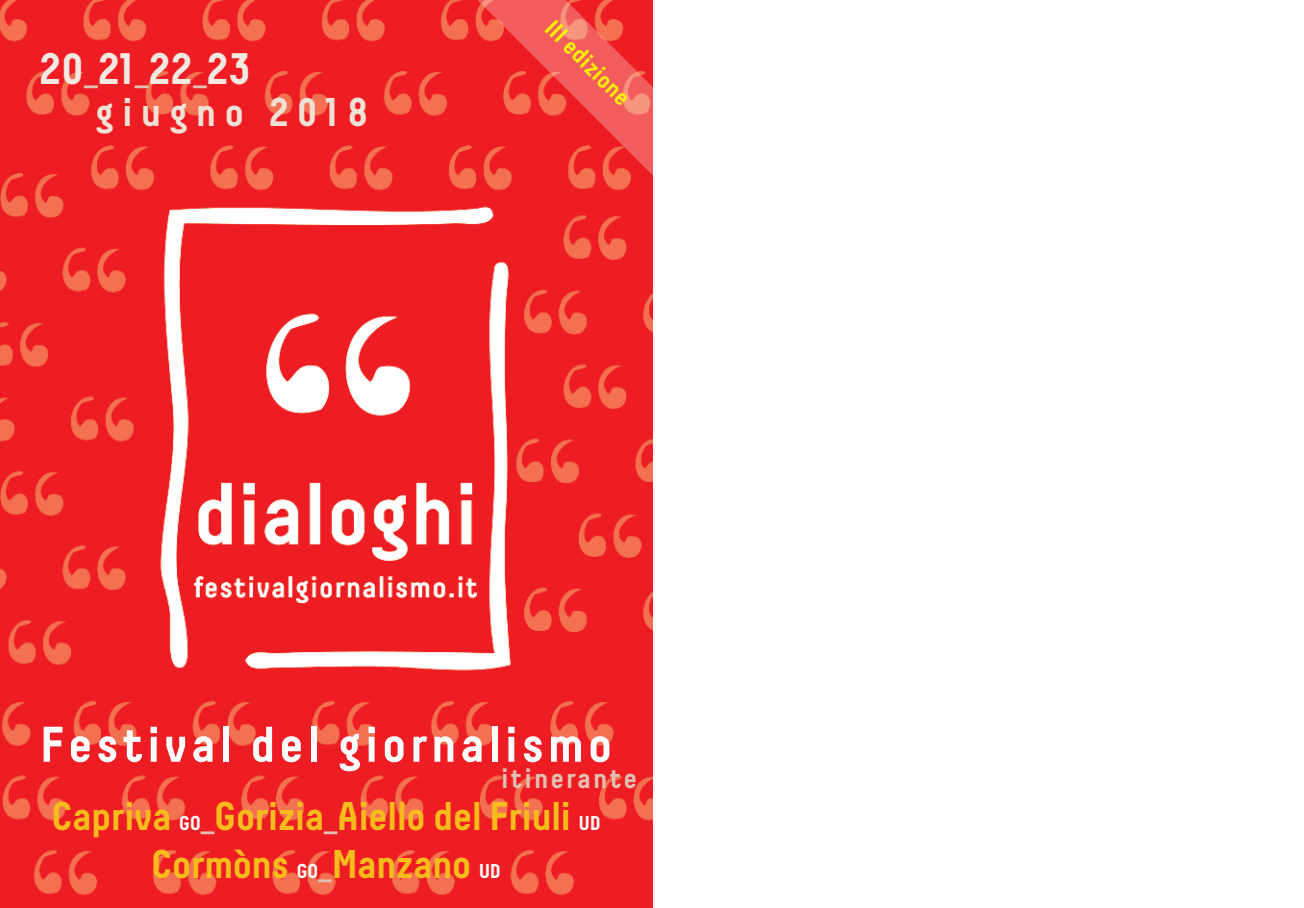
<style>
.page{position:relative;width:1304px;height:908px;background:#fff}
.page>*{position:absolute;margin:0;border:0;box-sizing:border-box;transform-origin:0 0}
.t1{font:700 50px "Decima W01";letter-spacing:.07em;color:#fff}
.t2{font:700 44px "Decima W01";color:#f4e9e2}
.t3{font:700 40px/48px "Decima W01";letter-spacing:-.02em;color:#f6bc1b;text-align:center}
.t4{font:700 40px "Decima W01";letter-spacing:.2em;color:#efe1d5}
.t5{font:700 28px "Decima W01";letter-spacing:.07em;color:#e2c0b3}
.t6{font:700 24px "Decima W01";color:#fff101}
.s1{font-size:28px;color:#e2c0b3}
.s2{font-size:20px;color:#fff}
</style>
<div class="page">
<img style="left:0;top:0;width:652px;height:907px">
<svg style="left:474px;top:0;width:178px;height:176px;background:#f03e3e"></svg>
<p class="t2" style="left:39px;top:42px;width:212px">20<span class="s1">_</span>21<span class="s1">_</span>22<span class="s1">_</span>23</p>
<p class="t4" style="left:95px;top:88px;width:275px">giugno 2018</p>
<p class="t6" style="left:559px;top:14px;width:111px;rotate:45deg">III edizione</p>
<p class="t1" style="left:40px;top:714px;width:574px">Festival del giornalismo</p>
<p class="t5" style="left:501px;top:761px;width:137px">itinerante</p>
<p class="t3" style="left:51px;top:791px;width:551px">Capriva <span class="s2">GO</span><span class="s1">_</span>Gorizia<span class="s1">_</span>Aiello del Friuli <span class="s2">UD<br></span>Cormòns <span class="s2">GO</span><span class="s1">_</span>Manzano <span class="s2">UD</span></p>
</div>
